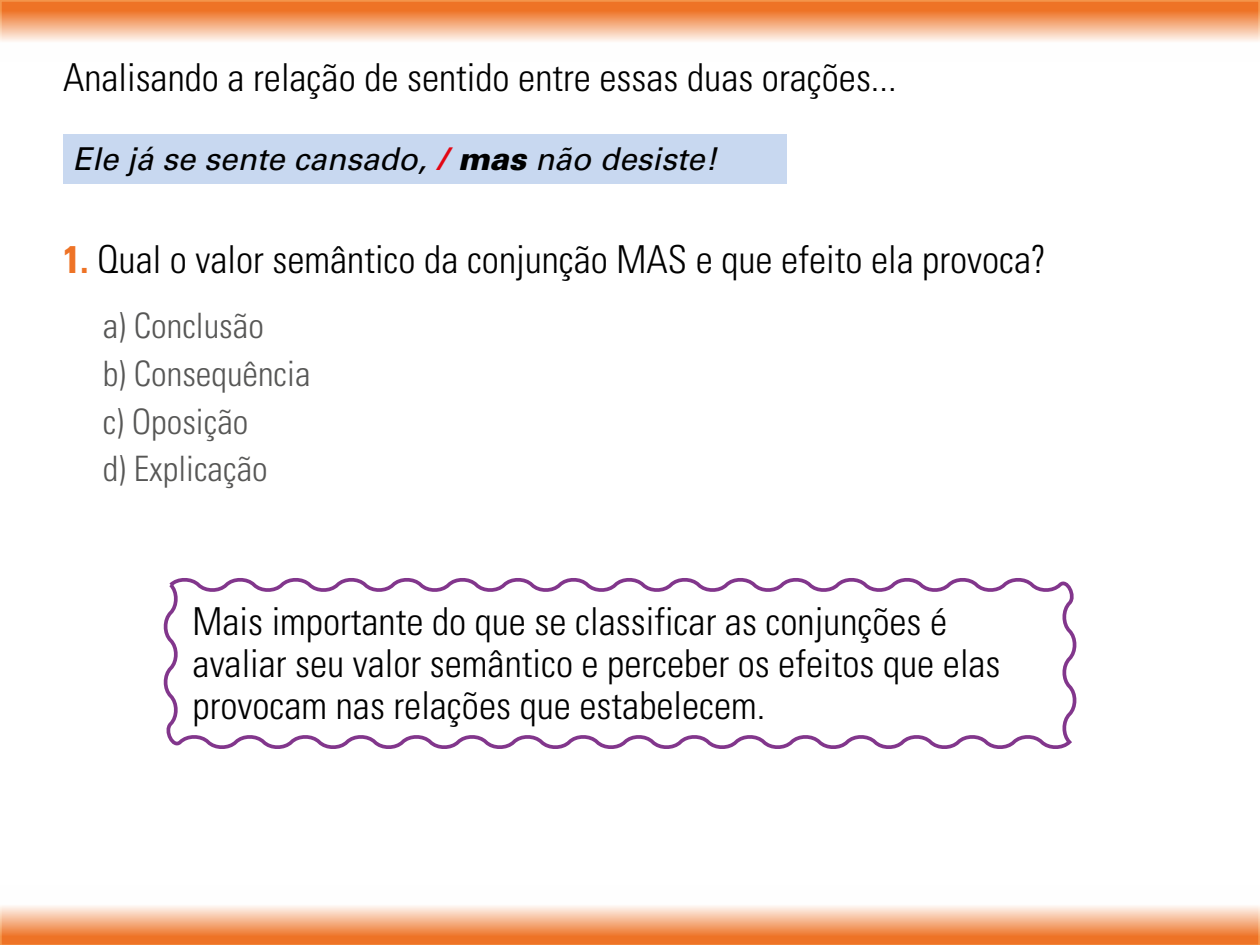
<style>
.page{position:relative;width:1260px;height:945px;background:#fff}
.page>*{position:absolute;margin:0;border:0;box-sizing:border-box;transform-origin:0 0}
.t1{font:300 condensed 38.5px/42px "Univers LT Std";color:#000}
.t2{font:300 condensed 35px/47.6px "Univers LT Std";color:#575756}
.t3{font:italic 31.5px "Univers LT Std";color:#000}
.s1{font-weight:700;color:#e30613}
.s2{font-weight:900}
.s3{font-weight:700;color:#ee7326}
</style>
<div class="page">
<svg style="left:0;top:0;width:1260px;height:42px;background:#f4a675"></svg>
<svg style="left:0;top:906px;width:1260px;height:39px;background:#f4a676"></svg>
<svg style="left:163px;top:578px;width:914px;height:171px"></svg>
<div style="left:63px;top:134px;width:723px;height:50px;background:#c8d8f0"></div>
<p class="t1" style="left:63px;top:56px;width:835px">Analisando a relação de sentido entre essas duas orações...</p>
<p class="t3" style="left:73px;top:140px;width:646px">Ele já se sente cansado, <span class="s1">/</span> <span class="s2">mas</span> não desiste!</p>
<p class="t1" style="left:63px;top:239px;width:985px"><span class="s3">1.</span> Qual o valor semântico da conjunção MAS e que efeito ela provoca?</p>
<p class="t2" style="left:103px;top:302px;width:209px">a) Conclusão<br>b) Consequência c) Oposição<br>d) Explicação</p>
<p class="t1" style="left:193px;top:601px;width:810px">Mais importante do que se classificar as conjunções é avaliar seu valor semântico e perceber os efeitos que elas provocam nas relações que estabelecem.</p>
</div>
